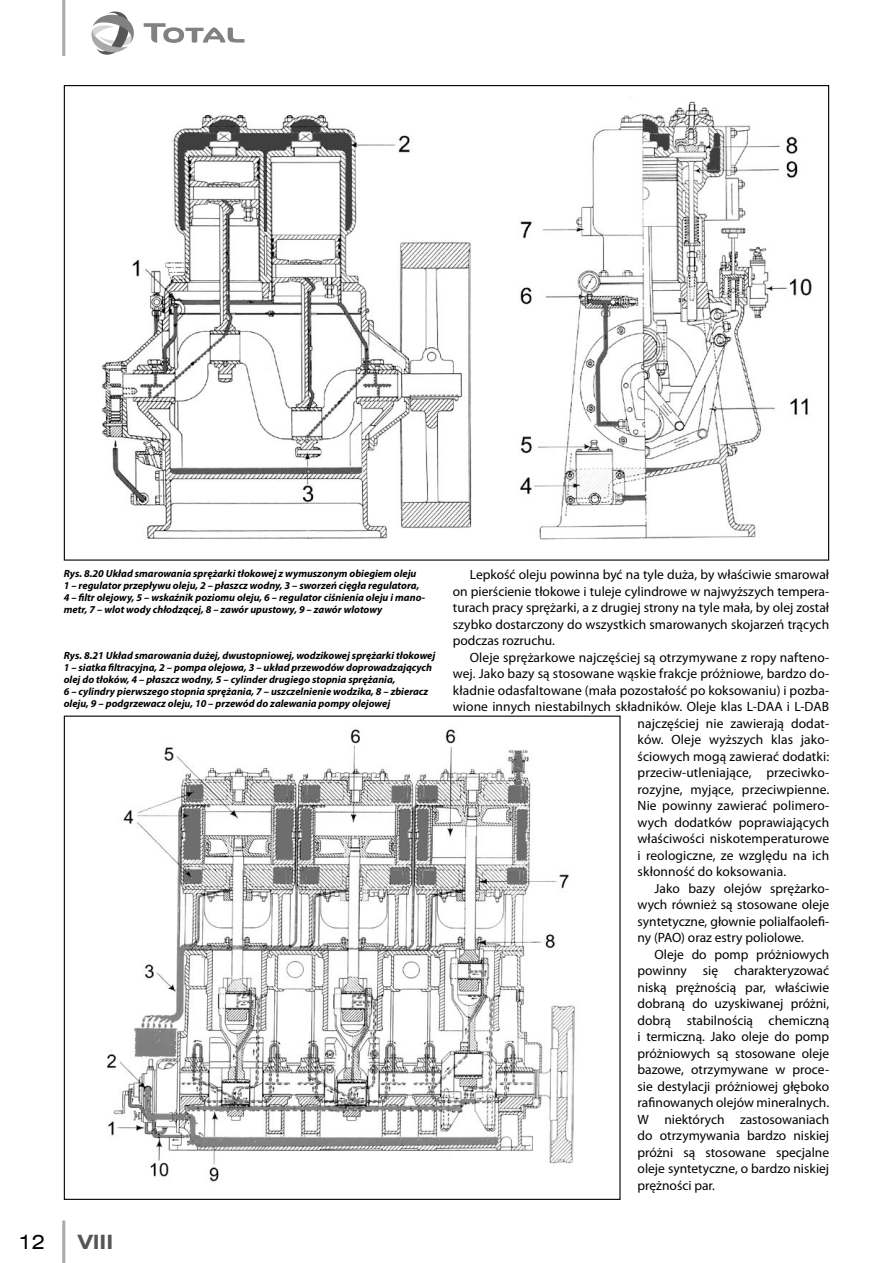
<style>
.page{position:relative;width:893px;height:1263px;background:#fff}
.page>*{position:absolute;margin:0;border:0;box-sizing:border-box;transform-origin:0 0}
.t1{font:700 18px "Swis 721 Ex PL";color:#565656}
.t2{font:18px "Swis 721 Ex PL";color:#000}
.podstawa{font:13.5px/16.5px "Myriad Pro";letter-spacing:.01em;color:#000;text-align:justify}
.t3{font:italic 700 10.5px/12px "Myriad Pro";color:#000}
</style>
<div class="page">
<svg style="left:91px;top:11px;width:43px;height:44px"></svg>
<svg style="left:144px;top:23px;width:100px;height:20px"></svg>
<hr style="left:62px;top:0;width:3px;height:56px;background:#aaa">
<hr style="left:62px;top:1220px;width:3px;height:43px;background:#aaa">
<img style="left:107px;top:729px;width:468px;height:453px">
<img style="left:101px;top:101px;width:711px;height:439px">
<p class="t3" style="left:64px;top:568px;width:354px">Rys. 8.20 Układ smarowania sprężarki tłokowej z wymuszonym obiegiem oleju</p>
<p class="t3" style="left:64px;top:580px;width:357px">1 – regulator przepływu oleju, 2 – płaszcz wodny, 3 – sworzeń cięgła regulatora,</p>
<p class="t3" style="left:64px;top:592px;width:363px">4 – filtr olejowy, 5 – wskaźnik poziomu oleju, 6 – regulator ciśnienia oleju i mano&shy;metr, 7 – wlot wody chłodzącej, 8 – zawór upustowy, 9 – zawór wlotowy</p>
<p class="t3" style="left:64px;top:649px;width:373px">Rys. 8.21 Układ smarowania dużej, dwustopniowej, wodzikowej sprężarki tłokowej</p>
<p class="t3" style="left:64px;top:661px;width:370px">1 – siatka filtracyjna, 2 – pompa olejowa, 3 – układ przewodów doprowadzających olej do tłoków, 4 – płaszcz wodny, 5 – cylinder drugiego stopnia sprężania,</p>
<p class="t3" style="left:64px;top:685px;width:366px">6 – cylindry pierwszego stopnia sprężania, 7 – uszczelnienie wodzika, 8 – zbieracz oleju, 9 – podgrzewacz oleju, 10 – przewód do zalewania pompy olejowej</p>
<h1 class="t2" style="left:19px;top:1230px;width:28px">12</h1>
<h1 class="t1" style="left:78px;top:1229px;width:37px">VIII</h1>
<p class="podstawa" style="left:453px;top:567px;width:378px;text-indent:17px">Lepkość oleju powinna być na tyle duża, by właściwie smarował on pierścienie tłokowe i tuleje cylindrowe w najwyższych tempera&shy;turach pracy sprężarki, a z drugiej strony na tyle mała, by olej został szybko dostarczony do wszystkich smarowanych skojarzeń trących podczas rozruchu.</p>
<p class="podstawa" style="left:470px;top:649px;width:361px">Oleje sprężarkowe najczęściej są otrzymywane z ropy nafteno-</p>
<p class="podstawa" style="left:453px;top:666px;width:378px">wej. Jako bazy są stosowane wąskie frakcje próżniowe, bardzo do-</p>
<p class="podstawa" style="left:453px;top:682px;width:378px">kładnie odasfaltowane (mała pozostałość po koksowaniu) i pozba-</p>
<p class="podstawa" style="left:453px;top:699px;width:378px">wione innych niestabilnych składników. Oleje klas L-DAA i L-DAB</p>
<p class="podstawa" style="left:638px;top:715px;width:193px">najczęściej nie zawierają dodat-</p>
<p class="podstawa" style="left:638px;top:732px;width:193px">ków. Oleje wyższych klas jako-</p>
<p class="podstawa" style="left:638px;top:748px;width:193px">ściowych mogą zawierać dodatki:</p>
<p class="podstawa" style="left:638px;top:765px;width:193px">przeciw-utleniające, przeciwko-</p>
<p class="podstawa" style="left:638px;top:781px;width:193px">rozyjne, myjące, przeciwpienne.</p>
<p class="podstawa" style="left:638px;top:798px;width:193px">Nie powinny zawierać polimero-</p>
<p class="podstawa" style="left:638px;top:814px;width:193px">wych dodatków poprawiających</p>
<p class="podstawa" style="left:638px;top:831px;width:193px">właściwości niskotemperaturowe</p>
<p class="podstawa" style="left:638px;top:847px;width:193px">i reologiczne, ze względu na ich</p>
<p class="podstawa" style="left:638px;top:864px;width:150px">skłonność do koksowania.</p>
<p class="podstawa" style="left:638px;top:880px;width:193px;text-indent:17px">Jako bazy olejów sprężarko&shy;wych również są stosowane oleje syntetyczne, głownie polialfaolefi&shy;ny (PAO) oraz estry poliolowe.</p>
<p class="podstawa" style="left:638px;top:946px;width:193px;text-indent:17px">Oleje do pomp próżniowych powinny się charakteryzować niską prężnością par, właściwie dobraną do uzyskiwanej próżni, dobrą stabilnością chemiczną i termiczną. Jako oleje do pomp próżniowych są stosowane oleje bazowe, otrzymywane w proce&shy;sie destylacji próżniowej głęboko rafinowanych olejów mineralnych.<br>W niektórych zastosowaniach do otrzymywania bardzo niskiej próżni są stosowane specjalne oleje syntetyczne, o bardzo niskiej prężności par.</p>
</div>
